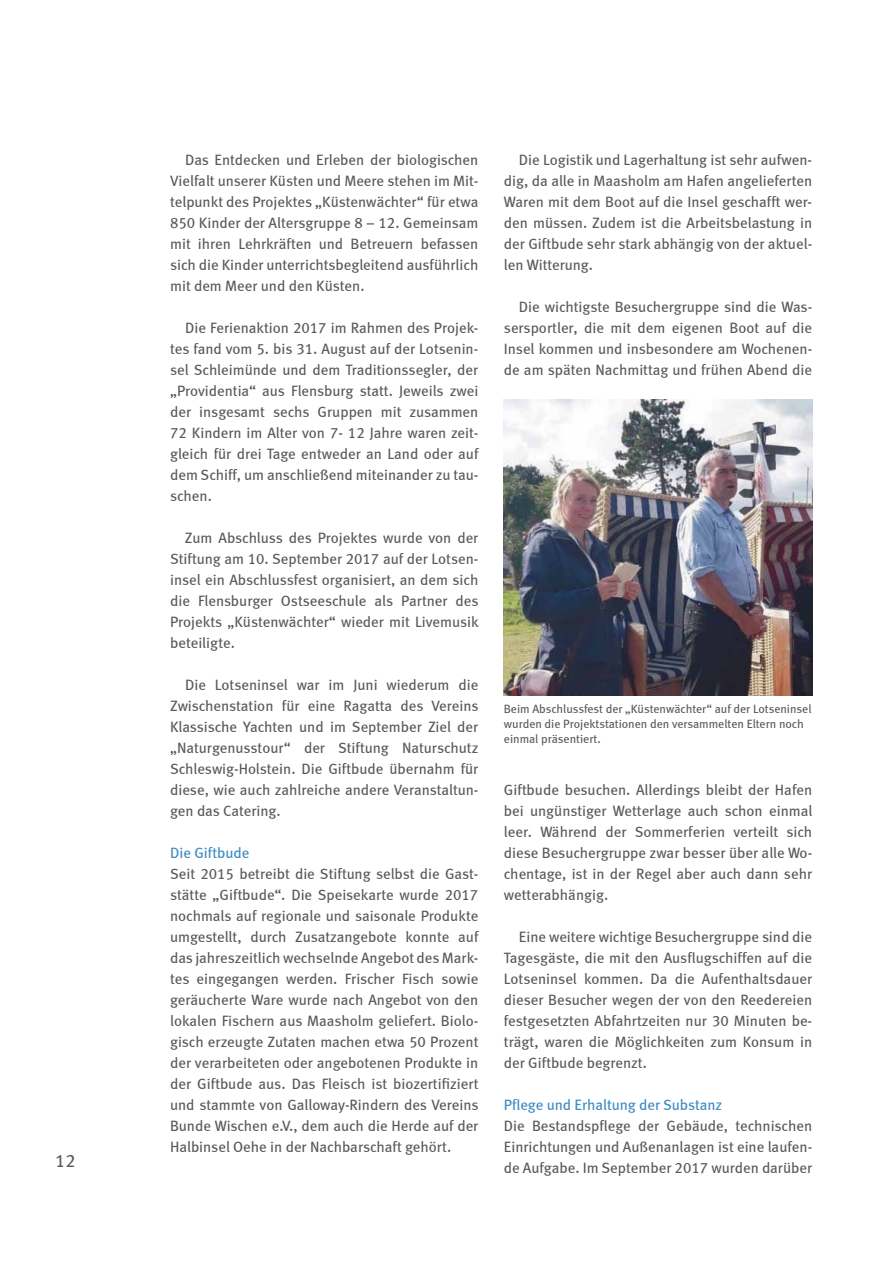
<style>
.page{position:relative;width:893px;height:1263px;background:#fff}
.page>*{position:absolute;margin:0;border:0;box-sizing:border-box;transform-origin:0 0}
.t1{font:18px "Meta Book LF";color:#58595b}
.t2{font:15px/21px "Meta Book LF";color:#58595b;text-align:justify}
.t3{font:15px "Meta Book LF";color:#3b8ac2}
.t4{font:12px/15px "Meta Book LF";color:#58595b}
</style>
<div class="page">
<img style="left:504px;top:400px;width:308px;height:295px">
<p class="t1" style="left:55px;top:1150px;width:22px">12</p>
<p class="t2" style="left:170px;top:149px;width:310px;text-indent:15px">Das Entdecken und Erleben der biologischen Vielfalt unserer Küsten und Meere stehen im Mit&shy;telpunkt des Projektes „Küstenwächter“ für etwa 850 Kinder der Altersgruppe 8 – 12. Gemeinsam mit ihren Lehrkräften und Betreuern befassen sich die Kinder unterrichtsbegleitend ausführlich mit dem Meer und den Küsten.</p>
<p class="t2" style="left:170px;top:317px;width:310px;text-indent:15px">Die Ferienaktion 2017 im Rahmen des Projek&shy;tes fand vom 5. bis 31. August auf der Lotsenin&shy;sel Schleimünde und dem Traditionssegler, der „Providentia“ aus Flensburg statt. Jeweils zwei der insgesamt sechs Gruppen mit zusammen 72 Kindern im Alter von 7- 12 Jahre waren zeit&shy;gleich für drei Tage entweder an Land oder auf dem Schiff, um anschließend miteinander zu tau&shy;schen.</p>
<p class="t2" style="left:170px;top:527px;width:310px;text-indent:15px">Zum Abschluss des Projektes wurde von der Stiftung am 10. September 2017 auf der Lotsen&shy;insel ein Abschlussfest organisiert, an dem sich die Flensburger Ostseeschule als Partner des Projekts „Küstenwächter“ wieder mit Livemusik beteiligte.</p>
<p class="t2" style="left:170px;top:674px;width:310px;text-indent:15px">Die Lotseninsel war im Juni wiederum die Zwischenstation für eine Ragatta des Vereins Klassische Yachten und im September Ziel der „Naturgenusstour“ der Stiftung Naturschutz Schleswig-Holstein. Die Giftbude übernahm für diese, wie auch zahlreiche andere Veranstaltun&shy;gen das Catering.</p>
<p class="t3" style="left:170px;top:844px;width:81px">Die Giftbude</p>
<p class="t2" style="left:170px;top:863px;width:310px">Seit 2015 betreibt die Stiftung selbst die Gast&shy;stätte „Giftbude“. Die Speisekarte wurde 2017 nochmals auf regionale und saisonale Produkte umgestellt, durch Zusatzangebote konnte auf das jahreszeitlich wechselnde Angebot des Mark&shy;tes eingegangen werden. Frischer Fisch sowie geräucherte Ware wurde nach Angebot von den lokalen Fischern aus Maasholm geliefert. Biolo&shy;gisch erzeugte Zutaten machen etwa 50 Prozent der verarbeiteten oder angebotenen Produkte in der Giftbude aus. Das Fleisch ist biozertifiziert und stammte von Galloway-Rindern des Vereins Bunde Wischen e.V., dem auch die Herde auf der Halbinsel Oehe in der Nachbarschaft gehört.</p>
<p class="t2" style="left:504px;top:149px;width:310px;text-indent:15px">Die Logistik und Lagerhaltung ist sehr aufwen&shy;dig, da alle in Maasholm am Hafen angelieferten Waren mit dem Boot auf die Insel geschafft wer&shy;den müssen. Zudem ist die Arbeitsbelastung in der Giftbude sehr stark abhängig von der aktuel&shy;len Witterung.</p>
<p class="t2" style="left:504px;top:296px;width:310px;text-indent:15px">Die wichtigste Besuchergruppe sind die Was&shy;sersportler, die mit dem eigenen Boot auf die Insel kommen und insbesondere am Wochenen&shy;de am späten Nachmittag und frühen Abend die</p>
<p class="t4" style="left:504px;top:701px;width:309px">Beim Abschlussfest der „Küstenwächter“ auf der Lotseninsel wurden die Projektstationen den versammelten Eltern noch einmal präsentiert.</p>
<p class="t2" style="left:504px;top:779px;width:310px">Giftbude besuchen. Allerdings bleibt der Hafen bei ungünstiger Wetterlage auch schon einmal leer. Während der Sommerferien verteilt sich diese Besuchergruppe zwar besser über alle Wo&shy;chentage, ist in der Regel aber auch dann sehr wetterabhängig.</p>
<p class="t2" style="left:504px;top:926px;width:310px;text-indent:15px">Eine weitere wichtige Besuchergruppe sind die Tagesgäste, die mit den Ausflugschiffen auf die Lotseninsel kommen. Da die Aufenthaltsdauer dieser Besucher wegen der von den Reedereien festgesetzten Abfahrtzeiten nur 30 Minuten be&shy;trägt, waren die Möglichkeiten zum Konsum in der Giftbude begrenzt.</p>
<p class="t3" style="left:504px;top:1096px;width:220px">Pflege und Erhaltung der Substanz</p>
<p class="t2" style="left:504px;top:1115px;width:310px">Die Bestandspflege der Gebäude, technischen Einrichtungen und Außenanlagen ist eine laufen&shy;de Aufgabe. Im September 2017 wurden darüber</p>
</div>
